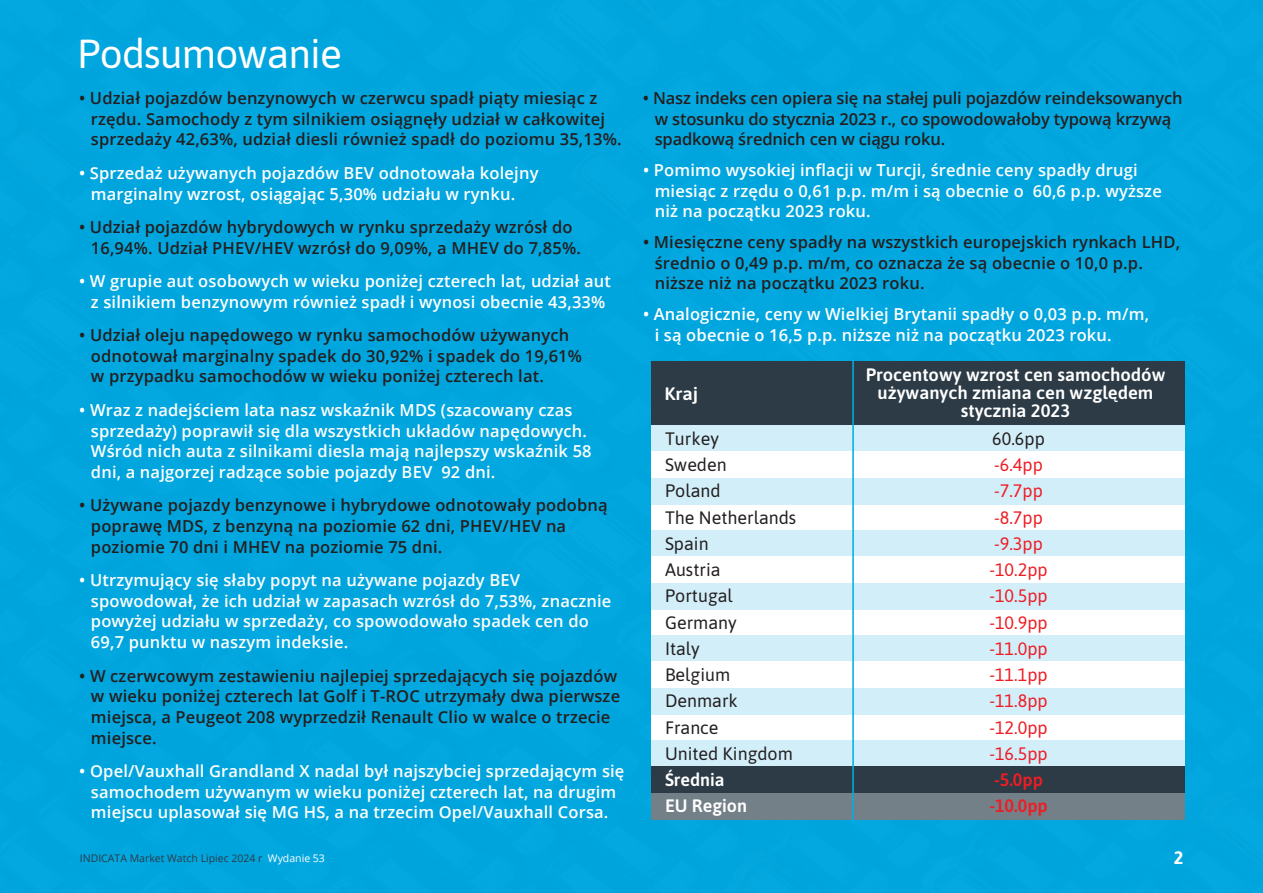
<style>
.page{position:relative;width:1263px;height:893px;background:#01a5de}
.page>*{position:absolute;margin:0;border:0;box-sizing:border-box;transform-origin:0 0}
.t1{font:40.5px "Asap";letter-spacing:-.02em;color:#fff}
.t2{font:18px/26.2px "Asap";color:#231f20}
.t3{font:600 18px/18px "Asap";color:#fff}
.t4{font:18px/26.2px "Asap";color:#ed1d24}
.t5{font:600 18px/26.2px "Asap";color:#ed1d24}
.t6{font:600 18px "Asap";color:#fff;scale:1.06 1}
.t7{font:700 18px "Asap";color:#fff}
.t8{font:600 16.5px/20.7px "Open Sans";letter-spacing:.01em;color:#fff}
.t9{font:600 16.5px/20.7px "Open Sans";letter-spacing:.01em;color:#231f20}
.t10{font:600 16.5px/20.5px "Open Sans";letter-spacing:-.01em;color:#231f20}
.t11{font:10.5px "Open Sans";color:#2c3b46}
.s1{color:#fff}
</style>
<div class="page">
<div style="left:651px;top:361px;width:533px;height:64px;background:#2c3b46"></div>
<div style="left:651px;top:425px;width:533px;height:27px;background:#d2eef9"></div>
<div style="left:651px;top:452px;width:533px;height:26px;background:#fff"></div>
<div style="left:651px;top:504px;width:533px;height:26px;background:#fff"></div>
<div style="left:651px;top:478px;width:533px;height:26px;background:#d2eef9"></div>
<div style="left:651px;top:530px;width:533px;height:27px;background:#d2eef9"></div>
<div style="left:651px;top:557px;width:533px;height:26px;background:#fff"></div>
<div style="left:651px;top:609px;width:533px;height:26px;background:#fff"></div>
<div style="left:651px;top:583px;width:533px;height:26px;background:#d2eef9"></div>
<div style="left:651px;top:635px;width:533px;height:27px;background:#d2eef9"></div>
<div style="left:651px;top:662px;width:533px;height:26px;background:#fff"></div>
<div style="left:651px;top:714px;width:533px;height:26px;background:#fff"></div>
<div style="left:651px;top:688px;width:533px;height:26px;background:#d2eef9"></div>
<div style="left:651px;top:740px;width:533px;height:27px;background:#d2eef9"></div>
<div style="left:651px;top:767px;width:533px;height:26px;background:#2c3b46"></div>
<div style="left:651px;top:793px;width:533px;height:26px;background:#748088"></div>
<hr style="left:852px;top:360px;width:2px;height:460px;background:#00ade8">
<h1 class="t1" style="left:78px;top:26px;width:266px">Podsumowanie</h1>
<p class="t9" style="left:91px;top:87px;width:532px;text-indent:-12px">• Udział pojazdów benzynowych w czerwcu spadł piąty miesiąc z rzędu. Samochody z tym silnikiem osiągnęły udział w całkowitej sprzedaży 42,63%, udział diesli również spadł do poziomu 35,13%.</p>
<p class="t8" style="left:91px;top:162px;width:449px;text-indent:-12px">• Sprzedaż używanych pojazdów BEV odnotowała kolejny marginalny wzrost, osiągając 5,30% udziału w rynku.</p>
<p class="t9" style="left:91px;top:216px;width:492px;text-indent:-12px">• Udział pojazdów hybrydowych w rynku sprzedaży wzrósł do<br>16,94%. Udział PHEV/HEV wzrósł do 9,09%, a MHEV do 7,85%.</p>
<p class="t8" style="left:79px;top:270px;width:533px;text-align:center">• W grupie aut osobowych w wieku poniżej czterech lat, udział aut z silnikiem benzynowym również spadł i wynosi obecnie 43,33%</p>
<p class="t9" style="left:91px;top:324px;width:493px;text-indent:-12px">• Udział oleju napędowego w rynku samochodów używanych odnotował marginalny spadek do 30,92% i spadek do 19,61% w przypadku samochodów w wieku poniżej czterech lat.</p>
<p class="t8" style="left:91px;top:399px;width:502px;text-indent:-12px">• Wraz z nadejściem lata nasz wskaźnik MDS (szacowany czas sprzedaży) poprawił się dla wszystkich układów napędowych.<br>Wśród nich auta z silnikami diesla mają najlepszy wskaźnik 58 dni, a najgorzej radzące sobie pojazdy BEV 92 dni.</p>
<p class="t9" style="left:91px;top:495px;width:518px;text-indent:-12px">• Używane pojazdy benzynowe i hybrydowe odnotowały podobną poprawę MDS, z benzyną na poziomie 62 dni, PHEV/HEV na poziomie 70 dni i MHEV na poziomie 75 dni.</p>
<p class="t8" style="left:91px;top:569px;width:522px;text-indent:-12px">• Utrzymujący się słaby popyt na używane pojazdy BEV spowodował, że ich udział w zapasach wzrósł do 7,53%, znacznie powyżej udziału w sprzedaży, co spowodowało spadek cen do 69,7 punktu w naszym indeksie.</p>
<p class="t9" style="left:91px;top:665px;width:531px;text-indent:-12px">• W czerwcowym zestawieniu najlepiej sprzedających się pojazdów w wieku poniżej czterech lat Golf i T-ROC utrzymały dwa pierwsze miejsca, a Peugeot 208 wyprzedził Renault Clio w walce o trzecie miejsce.</p>
<p class="t8" style="left:79px;top:760px;width:547px;text-align:center">• Opel/Vauxhall Grandland X nadal był najszybciej sprzedającym się samochodem używanym w wieku poniżej czterech lat, na drugim miejscu uplasował się MG HS, a na trzecim Opel/Vauxhall Corsa.</p>
<p class="t11" style="left:80px;top:851px;width:247px">INDICATA Market Watch Lipiec 2024 r <span class="s1">Wydanie 53</span></p>
<p class="t10" style="left:655px;top:87px;width:529px;text-indent:-12px">• Nasz indeks cen opiera się na stałej puli pojazdów reindeksowanych w stosunku do stycznia 2023 r., co spowodowałoby typową krzywą spadkową średnich cen w ciągu roku.</p>
<p class="t8" style="left:655px;top:160px;width:509px;text-indent:-12px">• Pomimo wysokiej inflacji w Turcji, średnie ceny spadły drugi miesiąc z rzędu o 0,61 p.p. m/m i są obecnie o 60,6 p.p. wyższe niż na początku 2023 roku.</p>
<p class="t9" style="left:655px;top:232px;width:527px;text-indent:-12px">• Miesięczne ceny spadły na wszystkich europejskich rynkach LHD, średnio o 0,49 p.p. m/m, co oznacza że są obecnie o 10,0 p.p. niższe niż na początku 2023 roku.</p>
<p class="t8" style="left:655px;top:304px;width:496px;text-indent:-12px">• Analogicznie, ceny w Wielkiej Brytanii spadły o 0,03 p.p. m/m, i są obecnie o 16,5 p.p. niższe niż na początku 2023 roku.</p>
<p class="t6" style="left:664px;top:381px;width:33px">Kraj</p>
<p class="t2" style="left:665px;top:425px;width:133px">Turkey<br>Sweden<br>Poland<br>The Netherlands<br>Spain<br>Austria<br>Portugal<br>Germany<br>Italy<br>Belgium<br>Denmark<br>France<br>United Kingdom</p>
<p class="t3" style="left:665px;top:766px;width:84px;line-height:26.2px">Średnia<br>EU Region</p>
<p class="t3" style="left:866px;top:365px;width:301px;text-align:center">Procentowy wzrost cen samochodów używanych zmiana cen względem stycznia 2023</p>
<p class="t2" style="left:992px;top:425px;width:54px">60.6pp</p>
<p class="t4" style="left:989px;top:451px;width:60px">-6.4pp -7.7pp -8.7pp -9.3pp -10.2pp -10.5pp -10.9pp -11.0pp -11.1pp -11.8pp -12.0pp -16.5pp</p>
<p class="t5" style="left:989px;top:766px;width:60px">-5.0pp -10.0pp</p>
<p class="t7" style="left:1174px;top:845px;width:11px">2</p>
</div>
